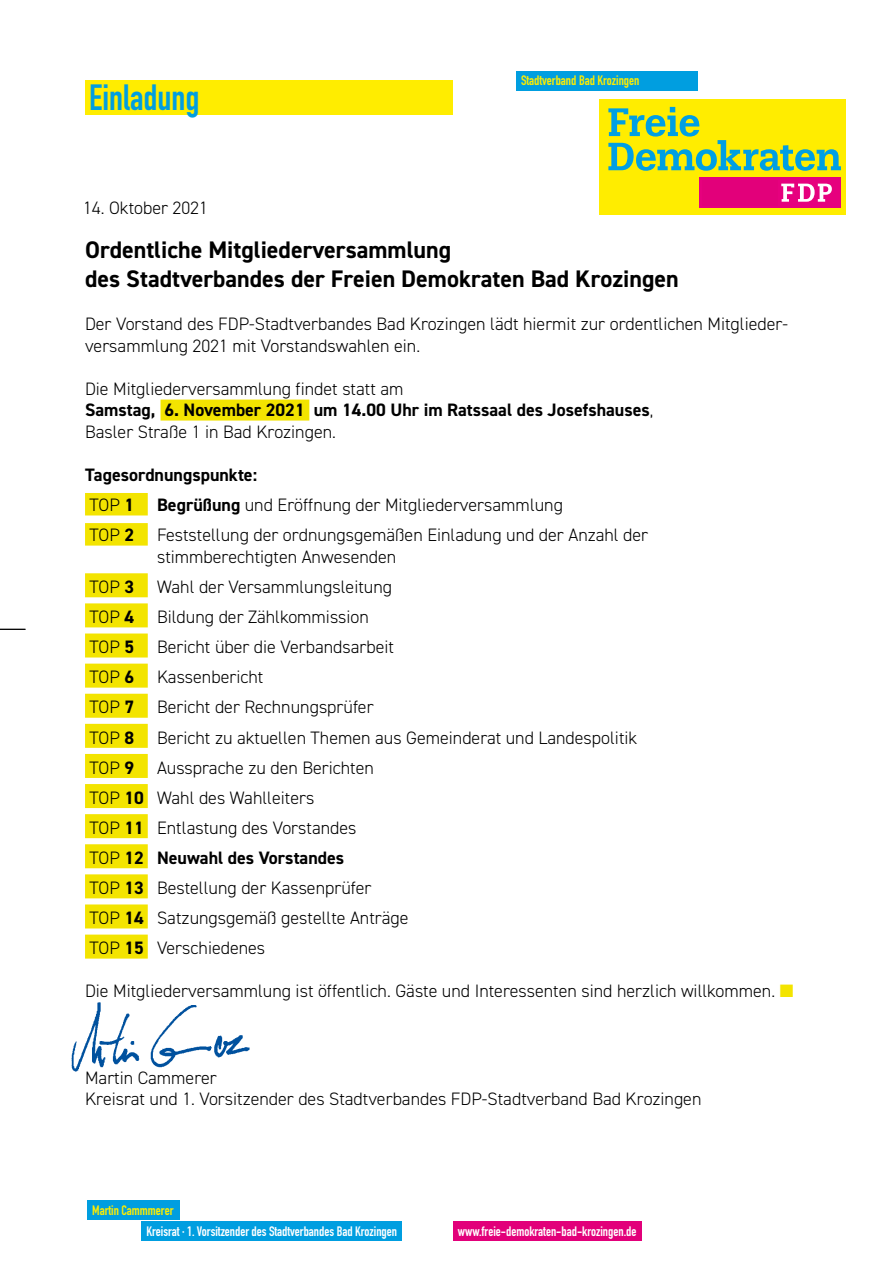
<style>
.page{position:relative;width:893px;height:1263px;background:#fff}
.page>*{position:absolute;margin:0;border:0;box-sizing:border-box;transform-origin:0 0}
.t1{font:700 36px "DIN Condensed";color:#009ee0}
.t2{font:700 24px/28.8px "DIN2014";color:#000}
.t3{font:300 18px/30.2px "DIN2014";color:#000}
.t4{font:700 18px/30.2px "DIN2014";color:#000}
.t5{font:700 13.5px "DIN Condensed";color:#fff}
.t6{font:700 13.5px "DIN Condensed";color:#ffed00}
.s1{font-weight:700}
.s2{font-weight:300}
.s3{color:#f3e400}
</style>
<div class="page">
<div style="left:85px;top:81px;width:367px;height:34px;background:#ffed00"></div>
<div style="left:161px;top:400px;width:148px;height:21px;background:#f3e400"></div>
<div style="left:85px;top:493px;width:63px;height:22px;background:#f3e400"></div>
<div style="left:85px;top:523px;width:63px;height:23px;background:#f3e400"></div>
<div style="left:85px;top:573px;width:63px;height:24px;background:#f3e400"></div>
<div style="left:85px;top:603px;width:63px;height:24px;background:#f3e400"></div>
<div style="left:85px;top:633px;width:63px;height:24px;background:#f3e400"></div>
<div style="left:85px;top:664px;width:63px;height:24px;background:#f3e400"></div>
<div style="left:85px;top:694px;width:63px;height:24px;background:#f3e400"></div>
<div style="left:85px;top:724px;width:63px;height:24px;background:#f3e400"></div>
<div style="left:85px;top:754px;width:63px;height:24px;background:#f3e400"></div>
<div style="left:85px;top:784px;width:63px;height:24px;background:#f3e400"></div>
<div style="left:85px;top:814px;width:63px;height:24px;background:#f3e400"></div>
<div style="left:85px;top:844px;width:63px;height:24px;background:#f3e400"></div>
<div style="left:85px;top:874px;width:63px;height:24px;background:#f3e400"></div>
<div style="left:85px;top:904px;width:63px;height:24px;background:#f3e400"></div>
<div style="left:85px;top:934px;width:63px;height:24px;background:#f3e400"></div>
<svg style="left:0;top:629px;width:25px;height:1px"></svg>
<div style="left:600px;top:99px;width:246px;height:115px;background:#ffed00"></div>
<svg style="left:608px;top:107px;width:233px;height:64px"></svg>
<div style="left:699px;top:177px;width:142px;height:31px;background:#e6007e"></div>
<svg style="left:781px;top:184px;width:51px;height:18px"></svg>
<div style="left:516px;top:71px;width:182px;height:19px;background:#009ee0"></div>
<div style="left:702px;top:180px;width:76px;height:26px;background:#e2007a"></div>
<div style="left:87px;top:1200px;width:93px;height:19px;background:#009ee0"></div>
<div style="left:453px;top:1221px;width:188px;height:19px;background:#e2007a"></div>
<div style="left:142px;top:1221px;width:260px;height:19px;background:#009ee0"></div>
<img style="left:71px;top:1002px;width:179px;height:70px">
<h1 class="t1" style="left:89px;top:74px;width:112px">Einladung</h1>
<p class="t3" style="left:83px;top:193px;width:126px">14. Oktober 2021</p>
<p class="t6" style="left:521px;top:72px;width:120px">Stadtverband Bad Krozingen</p>
<h2 class="t2" style="left:85px;top:235px;width:595px">Ordentliche Mitgliederversammlung<br>des Stadtverbandes der Freien Demokraten Bad Krozingen</h2>
<p class="t3" style="left:85px;top:313px;width:704px;line-height:21.6px">Der Vorstand des FDP-Stadtverbandes Bad Krozingen lädt hiermit zur ordentlichen Mitglieder&shy;versammlung 2021 mit Vorstandswahlen ein.</p>
<p class="t3" style="left:85px;top:378px;width:570px;line-height:21.6px">Die Mitgliederversammlung findet statt am<br><span class="s1">Samstag, 6. November 2021 um 14.00 Uhr im Ratssaal des Josefshauses</span>,<br>Basler Straße 1 in Bad Krozingen.</p>
<p class="t4" style="left:85px;top:460px;width:174px">Tagesordnungspunkte:<br><span class="s2">TOP</span> 1</p>
<p class="t3" style="left:157px;top:490px;width:407px"><span class="s1">Begrüßung</span> und Eröffnung der Mitgliederversammlung</p>
<p class="t3" style="left:90px;top:520px;width:46px">TOP <span class="s1">2</span></p>
<p class="t3" style="left:157px;top:524px;width:493px;line-height:21.6px">Feststellung der ordnungsgemäßen Einladung und der Anzahl der stimmberechtigten Anwesenden</p>
<p class="t3" style="left:90px;top:572px;width:46px">TOP <span class="s1">3</span></p>
<p class="t3" style="left:157px;top:572px;width:237px">Wahl der Versammlungsleitung</p>
<p class="t3" style="left:90px;top:602px;width:46px">TOP <span class="s1">4</span></p>
<p class="t3" style="left:157px;top:602px;width:213px">Bildung der Zählkommission</p>
<p class="t3" style="left:90px;top:632px;width:46px">TOP <span class="s1">5</span></p>
<p class="t3" style="left:157px;top:632px;width:239px">Bericht über die Verbandsarbeit</p>
<p class="t3" style="left:90px;top:662px;width:46px">TOP <span class="s1">6</span></p>
<p class="t3" style="left:157px;top:662px;width:108px">Kassenbericht</p>
<p class="t3" style="left:90px;top:692px;width:46px">TOP <span class="s1">7</span></p>
<p class="t3" style="left:157px;top:692px;width:218px">Bericht der Rechnungsprüfer</p>
<p class="t3" style="left:90px;top:722px;width:46px">TOP <span class="s1">8</span></p>
<p class="t3" style="left:157px;top:722px;width:482px">Bericht zu aktuellen Themen aus Gemeinderat und Landespolitik</p>
<p class="t3" style="left:90px;top:752px;width:46px">TOP <span class="s1">9</span></p>
<p class="t3" style="left:90px;top:752px;width:320px;text-indent:68px">Aussprache zu den Berichten<br>TOP <span class="s1">10</span> Wahl des Wahlleiters<br>TOP <span class="s1">11</span> Entlastung des Vorstandes<br>TOP <span class="s1">12 Neuwahl des Vorstandes<br></span>TOP <span class="s1">13</span> Bestellung der Kassenprüfer<br>TOP <span class="s1">14</span> Satzungsgemäß gestellte Anträge<br>TOP <span class="s1">15</span> Verschiedenes</p>
<p class="t3" style="left:85px;top:976px;width:710px">Die Mitgliederversammlung ist öffentlich. Gäste und Interessenten sind herzlich willkommen. <span class="s3">■</span></p>
<p class="t3" style="left:85px;top:1067px;width:618px;line-height:21.6px">Martin Cammerer<br>Kreisrat und 1. Vorsitzender des Stadtverbandes FDP-Stadtverband Bad Krozingen</p>
<p class="t6" style="left:92px;top:1201px;width:83px">Martin Cammmerer</p>
<p class="t5" style="left:146px;top:1222px;width:252px">Kreisrat · 1. Vorsitzender des Stadtverbandes Bad Krozingen</p>
<p class="t5" style="left:458px;top:1222px;width:180px">www.freie-demokraten-bad-krozingen.de</p>
</div>
